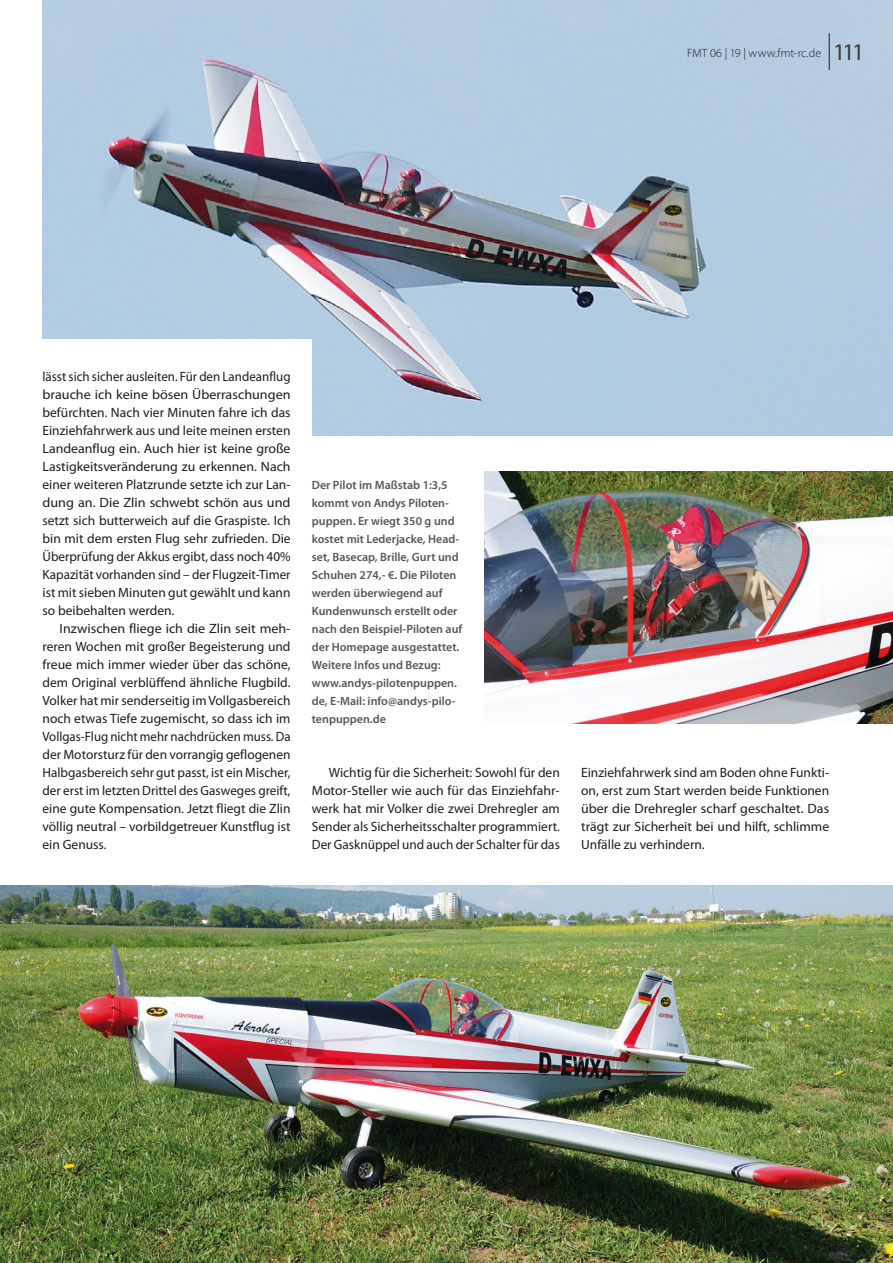
<style>
.page{position:relative;width:893px;height:1263px;background:#fff}
.page>*{position:absolute;margin:0;border:0;box-sizing:border-box;transform-origin:0 0}
.t1{font:13.5px/18px "Myriad Pro";color:#1d1d1b;text-align:justify;scale:.96 1}
.t2{font:13.5px/18px "Myriad Pro";color:#1d1d1b;text-align:justify;scale:1.04 1}
.t3{font:13.5px/18px "Myriad Pro";color:#1d1d1b;text-align:justify}
.t4{font:600 12px/18px "Myriad Pro";color:#575756}
.t5{font:300 12px "Myriad Pro";letter-spacing:.01em;color:#1d1d1b}
.s1{font-weight:400;font-size:24px;color:#3d3d3c}
</style>
<div class="page">
<img style="left:43px;top:0;width:850px;height:435px">
<hr style="left:829px;top:33px;width:1px;height:37px;background:#1d1d1b">
<img style="left:1px;top:885px;width:892px;height:378px">
<img style="left:485px;top:471px;width:408px;height:252px">
<img style="left:0;top:885px;width:1px;height:378px">
<div style="left:31px;top:340px;width:281px;height:108px;background:#fff"></div>
<p class="t5" style="left:687px;top:47px;width:179px">FMT 06 | 19 | www.fmt-rc.de <span class="s1">111</span></p>
<p class="t1" style="left:43px;top:367px;width:260px">lässt sich sicher ausleiten. Für den Landeanflug brauche ich keine bösen Überraschungen befürchten. Nach vier Minuten fahre ich das Einziehfahrwerk aus und leite meinen ersten Landeanflug ein. Auch hier ist keine große Lastigkeitsveränderung zu erkennen. Nach einer weiteren Platzrunde setzte ich zur Lan&shy;dung an. Die Zlin schwebt schön aus und setzt sich butterweich auf die Graspiste. Ich bin mit dem ersten Flug sehr zufrieden. Die Überprüfung der Akkus ergibt, dass noch 40% Kapazität vorhanden sind – der Flugzeit-Timer ist mit sieben Minuten gut gewählt und kann so beibehalten werden.</p>
<p class="t2" style="left:43px;top:619px;width:240px;text-indent:17px">Inzwischen fliege ich die Zlin seit meh&shy;reren Wochen mit großer Begeisterung und freue mich immer wieder über das schöne, dem Original verblüffend ähnliche Flugbild.<br>Volker hat mir senderseitig im Vollgasbereich noch etwas Tiefe zugemischt, so dass ich im Vollgas-Flug nicht mehr nachdrücken muss. Da der Motorsturz für den vorrangig geflogenen Halbgasbereich sehr gut passt, ist ein Mischer, der erst im letzten Drittel des Gasweges greift, eine gute Kompensation. Jetzt fliegt die Zlin völlig neutral – vorbildgetreuer Kunstflug ist ein Genuss.</p>
<p class="t4" style="left:312px;top:476px;width:152px">Der Pilot im Maßstab 1:3,5 kommt von Andys Piloten&shy;puppen. Er wiegt 350 g und kostet mit Lederjacke, Head&shy;set, Basecap, Brille, Gurt und<br>Schuhen 274,- €. Die Piloten werden überwiegend auf<br>Kundenwunsch erstellt oder nach den Beispiel-Piloten auf der Homepage ausgestattet.<br>Weitere Infos und Bezug: www.andys-pilotenpuppen. de, E-Mail: info@andys-pilo&shy;tenpuppen.de</p>
<p class="t3" style="left:312px;top:763px;width:250px;text-indent:17px">Wichtig für die Sicherheit: Sowohl für den Motor-Steller wie auch für das Einziehfahr&shy;werk hat mir Volker die zwei Drehregler am Sender als Sicherheitsschalter programmiert.<br>Der Gasknüppel und auch der Schalter für das</p>
<p class="t3" style="left:581px;top:763px;width:250px">Einziehfahrwerk sind am Boden ohne Funkti&shy;on, erst zum Start werden beide Funktionen über die Drehregler scharf geschaltet. Das trägt zur Sicherheit bei und hilft, schlimme Unfälle zu verhindern.</p>
</div>
